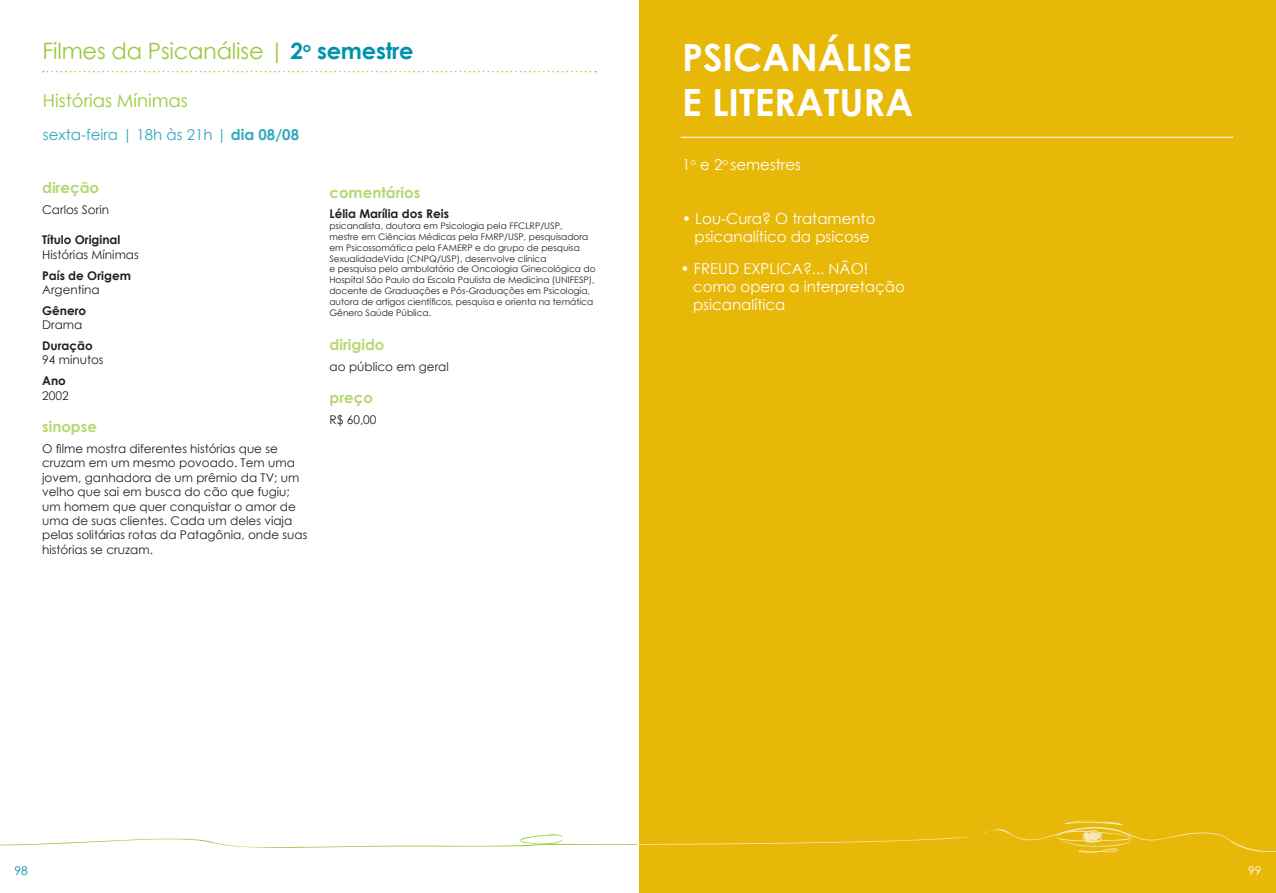
<style>
.page{position:relative;width:1276px;height:893px;background:#fff}
.page>*{position:absolute;margin:0;border:0;box-sizing:border-box;transform-origin:0 0}
.t1{font:700 37.5px "Century Gothic";color:#fff}
.t2{font:22.5px "Century Gothic";letter-spacing:-.01em;color:#99ca3b}
.t3{font:18px "Century Gothic";color:#99ca3b}
.t4{font:15px/18px "Century Gothic";color:#fff;text-align:center}
.t5{font:700 15px "Century Gothic";color:#b7d774}
.t6{font:15px "Century Gothic";color:#32a9be}
.t7{font:12px/14.4px "Century Gothic";color:#231f20}
.t8{font:700 12px "Century Gothic";color:#231f20}
.t9{font:12px "Century Gothic";color:#0093ac}
.t10{font:12px "Century Gothic";color:#fff}
.t11{font:9px/10.8px "Century Gothic";color:#231f20}
.s1{font-weight:700;color:#0093ac}
.s2{font-weight:700}
</style>
<div class="page">
<div style="left:639px;top:0;width:637px;height:893px;background:#e8b809"></div>
<svg style="left:0;top:820px;width:1276px;height:33px"></svg>
<svg style="left:43px;top:71px;width:553px;height:1px"></svg>
<hr style="left:681px;top:137px;width:552px;height:1px;background:#fff">
<h2 class="t2" style="left:43px;top:36px;width:372px">Filmes da Psicanálise | <span class="s1">2</span><sup>o</sup> <span class="s1">semestre</span></h2>
<h3 class="t3" style="left:43px;top:88px;width:146px">Histórias Mínimas</h3>
<h3 class="t6" style="left:43px;top:124px;width:258px">sexta-feira | 18h às 21h | <span class="s2">dia 08/08</span></h3>
<h3 class="t5" style="left:42px;top:177px;width:59px">direção</h3>
<h3 class="t7" style="left:42px;top:202px;width:68px">Carlos Sorin</h3>
<h3 class="t8" style="left:42px;top:231px;width:80px">Título Original</h3>
<h3 class="t7" style="left:42px;top:247px;width:98px">Histórias Mínimas</h3>
<h3 class="t8" style="left:42px;top:266px;width:90px">País de Origem</h3>
<h3 class="t7" style="left:42px;top:282px;width:59px">Argentina</h3>
<h3 class="t8" style="left:42px;top:301px;width:46px">Gênero</h3>
<h3 class="t7" style="left:42px;top:318px;width:42px">Drama</h3>
<h3 class="t8" style="left:42px;top:337px;width:52px">Duração</h3>
<h3 class="t7" style="left:42px;top:353px;width:63px">94 minutos</h3>
<h3 class="t8" style="left:42px;top:372px;width:25px">Ano</h3>
<h3 class="t7" style="left:42px;top:388px;width:28px">2002</h3>
<h3 class="t5" style="left:42px;top:415px;width:56px">sinopse</h3>
<p class="t7" style="left:42px;top:441px;width:267px">O filme mostra diferentes histórias que se cruzam em um mesmo povoado. Tem uma jovem, ganhadora de um prêmio da TV; um velho que sai em busca do cão que fugiu; um homem que quer conquistar o amor de uma de suas clientes. Cada um deles viaja pelas solitárias rotas da Patagônia, onde suas histórias se cruzam.</p>
<h3 class="t5" style="left:329px;top:181px;width:92px">comentários</h3>
<h3 class="t8" style="left:329px;top:205px;width:121px">Lélia Marília dos Reis</h3>
<p class="t11" style="left:329px;top:220px;width:268px">psicanalista, doutora em Psicologia pela FFCLRP/USP,<br>mestre em Ciências Médicas pela FMRP/USP, pesquisadora em Psicossomática pela FAMERP e do grupo de pesquisa SexualidadeVida (CNPQ/USP), desenvolve clínica<br>e pesquisa pelo ambulatório de Oncologia Ginecológica do Hospital São Paulo da Escola Paulista de Medicina (UNIFESP), docente de Graduações e Pós-Graduações em Psicologia, autora de artigos científicos, pesquisa e orienta na temática Gênero Saúde Pública.</p>
<h3 class="t5" style="left:330px;top:333px;width:56px">dirigido</h3>
<h3 class="t7" style="left:330px;top:359px;width:121px">ao público em geral</h3>
<h3 class="t5" style="left:329px;top:386px;width:45px">preço</h3>
<h3 class="t7" style="left:329px;top:412px;width:49px">R$ 60,00</h3>
<h1 class="t1" style="left:682px;top:29px;width:45px">Psican</h1>
<h1 class="t1" style="left:818px;top:29px;width:45px">álise</h1>
<h1 class="t1" style="left:682px;top:74px;width:68px">e Literatura</h1>
<h3 class="t4" style="left:682px;top:156px;width:120px">1<sup>o</sup> e 2<sup>o</sup> semestres</h3>
<h3 class="t4" style="left:682px;top:209px;width:195px">• Lou-Cura? O tratamento psicanalítico da psicose</h3>
<h3 class="t4" style="left:693px;top:260px;width:213px;text-align:left;text-indent:-12px">• FREUD EXPLICA?... NÃO! como opera a interpretação psicanalítica</h3>
<h3 class="t9" style="left:15px;top:862px;width:15px">98</h3>
<h3 class="t10" style="left:1248px;top:862px;width:15px">99</h3>
</div>
